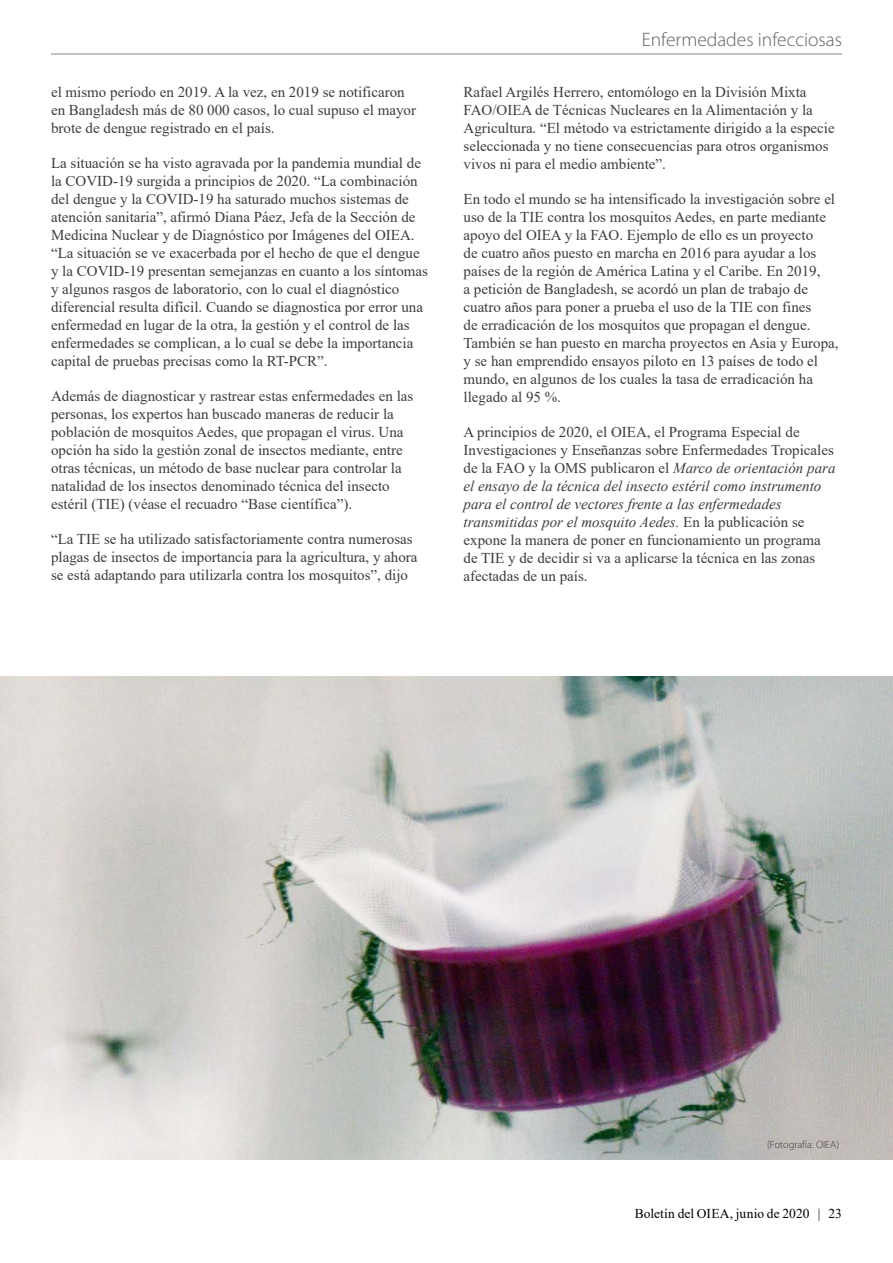
<style>
.page{position:relative;width:893px;height:1263px;background:#fff}
.page>*{position:absolute;margin:0;border:0;box-sizing:border-box;transform-origin:0 0}
.t1{font:300 19.5px "Myriad Pro";color:#646363}
.t2{font:15px/18px "Times New Roman";color:#3c3c3b}
.t3{font:13.5px "Times New Roman";letter-spacing:.005em;color:#000}
.t4{font:300 10.5px "Myriad Pro";color:#3c3c3b}
.s1{font-style:italic}
</style>
<div class="page">
<img style="left:0;top:677px;width:893px;height:482px">
<hr style="left:51px;top:54px;width:791px;height:1px;background:#646363">
<p class="t2" style="left:51px;top:82px;width:366px">el mismo período en 2019. A la vez, en 2019 se notificaron en Bangladesh más de 80 000 casos, lo cual supuso el mayor brote de dengue registrado en el país.</p>
<p class="t2" style="left:51px;top:153px;width:379px">La situación se ha visto agravada por la pandemia mundial de la COVID-19 surgida a principios de 2020. “La combinación del dengue y la COVID-19 ha saturado muchos sistemas de atención sanitaria”, afirmó Diana Páez, Jefa de la Sección de Medicina Nuclear y de Diagnóstico por Imágenes del OIEA. “La situación se ve exacerbada por el hecho de que el dengue y la COVID-19 presentan semejanzas en cuanto a los síntomas y algunos rasgos de laboratorio, con lo cual el diagnóstico diferencial resulta difícil. Cuando se diagnostica por error una enfermedad en lugar de la otra, la gestión y el control de las enfermedades se complican, a lo cual se debe la importancia capital de pruebas precisas como la RT-PCR”.</p>
<p class="t2" style="left:51px;top:386px;width:364px">Además de diagnosticar y rastrear estas enfermedades en las personas, los expertos han buscado maneras de reducir la población de mosquitos Aedes, que propagan el virus. Una opción ha sido la gestión zonal de insectos mediante, entre otras técnicas, un método de base nuclear para controlar la natalidad de los insectos denominado técnica del insecto estéril (TIE) (véase el recuadro “Base científica”).</p>
<p class="t2" style="left:51px;top:529px;width:368px">“La TIE se ha utilizado satisfactoriamente contra numerosas plagas de insectos de importancia para la agricultura, y ahora se está adaptando para utilizarla contra los mosquitos”, dijo</p>
<h1 class="t1" style="left:642px;top:28px;width:202px">Enfermedades infecciosas</h1>
<p class="t2" style="left:463px;top:82px;width:373px">Rafael Argilés Herrero, entomólogo en la División Mixta FAO/OIEA de Técnicas Nucleares en la Alimentación y la Agricultura. “El método va estrictamente dirigido a la especie seleccionada y no tiene consecuencias para otros organismos vivos ni para el medio ambiente”.</p>
<p class="t2" style="left:463px;top:189px;width:377px">En todo el mundo se ha intensificado la investigación sobre el uso de la TIE contra los mosquitos Aedes, en parte mediante apoyo del OIEA y la FAO. Ejemplo de ello es un proyecto<br>de cuatro años puesto en marcha en 2016 para ayudar a los países de la región de América Latina y el Caribe. En 2019,<br>a petición de Bangladesh, se acordó un plan de trabajo de cuatro años para poner a prueba el uso de la TIE con fines<br>de erradicación de los mosquitos que propagan el dengue.<br>También se han puesto en marcha proyectos en Asia y Europa, y se han emprendido ensayos piloto en 13 países de todo el mundo, en algunos de los cuales la tasa de erradicación ha llegado al 95 %.</p>
<p class="t2" style="left:463px;top:422px;width:374px">A principios de 2020, el OIEA, el Programa Especial de Investigaciones y Enseñanzas sobre Enfermedades Tropicales de la FAO y la OMS publicaron el <span class="s1">Marco de orientación para el ensayo de la técnica del insecto estéril como instrumento para el control de vectores frente a las enfermedades transmitidas por el mosquito Aedes.</span> En la publicación se expone la manera de poner en funcionamiento un programa de TIE y de decidir si va a aplicarse la técnica en las zonas afectadas de un país.</p>
<p class="t4" style="left:767px;top:1138px;width:74px">(Fotografía: OIEA)</p>
<p class="t3" style="left:635px;top:1204px;width:209px">Boletín del OIEA, junio de 2020 | 23</p>
</div>
